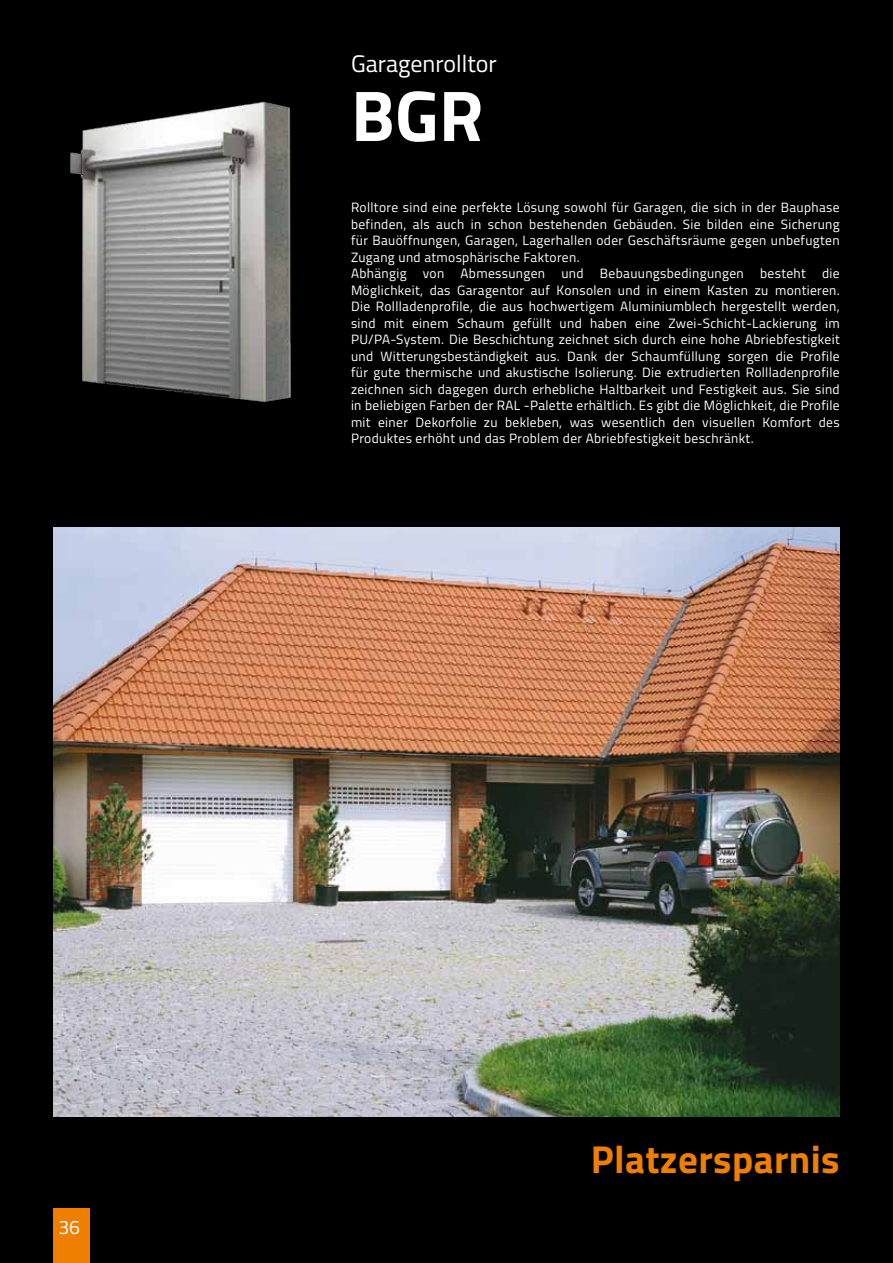
<style>
.page{position:relative;width:893px;height:1263px;background:#000}
.page>*{position:absolute;margin:0;border:0;box-sizing:border-box;transform-origin:0 0}
.t1{font:700 72px "Titillium";color:#fff}
.t2{font:700 39px "Titillium";letter-spacing:.01em;color:#ee7f00}
.t3{font:24px "Titillium";color:#fff}
.t4{font:19.5px "Titillium";color:#fff}
.t5{font:13.5px/16.5px "Titillium";letter-spacing:.025em;color:#fff}
</style>
<div class="page">
<div style="left:53px;top:1209px;width:37px;height:54px;background:#ee7f00"></div>
<img style="left:53px;top:527px;width:787px;height:590px">
<img style="left:70px;top:101px;width:221px;height:301px">
<h3 class="t3" style="left:351px;top:46px;width:147px">Garagenrolltor</h3>
<h1 class="t1" style="left:351px;top:61px;width:134px">BGR</h1>
<p class="t5" style="left:351px;top:199px;width:490px">Rolltore sind eine perfekte Lösung sowohl für Garagen, die sich in der Bauphase befinden, als auch in schon bestehenden Gebäuden. Sie bilden eine Sicherung für Bauöffnungen, Garagen, Lagerhallen oder Geschäftsräume gegen unbefugten Zugang und atmosphärische Faktoren.<br>Abhängig von Abmessungen und Bebauungsbedingungen besteht die Möglichkeit, das Garagentor auf Konsolen und in einem Kasten zu montieren.<br>Die Rollladenprofile, die aus hochwertigem Aluminiumblech hergestellt werden, sind mit einem Schaum gefüllt und haben eine Zwei-Schicht-Lackierung im PU/PA-System. Die Beschichtung zeichnet sich durch eine hohe Abriebfestigkeit und Witterungsbeständigkeit aus. Dank der Schaumfüllung sorgen die Profile für gute thermische und akustische Isolierung. Die extrudierten Rollladenprofile zeichnen sich dagegen durch erhebliche Haltbarkeit und Festigkeit aus. Sie sind in beliebigen Farben der RAL -Palette erhältlich. Es gibt die Möglichkeit, die Profile mit einer Dekorfolie zu bekleben, was wesentlich den visuellen Komfort des Produktes erhöht und das Problem der Abriebfestigkeit beschränkt.</p>
<h3 class="t4" style="left:58px;top:1213px;width:23px">36</h3>
<h2 class="t2" style="left:591px;top:1129px;width:250px">Platzersparnis</h2>
</div>
